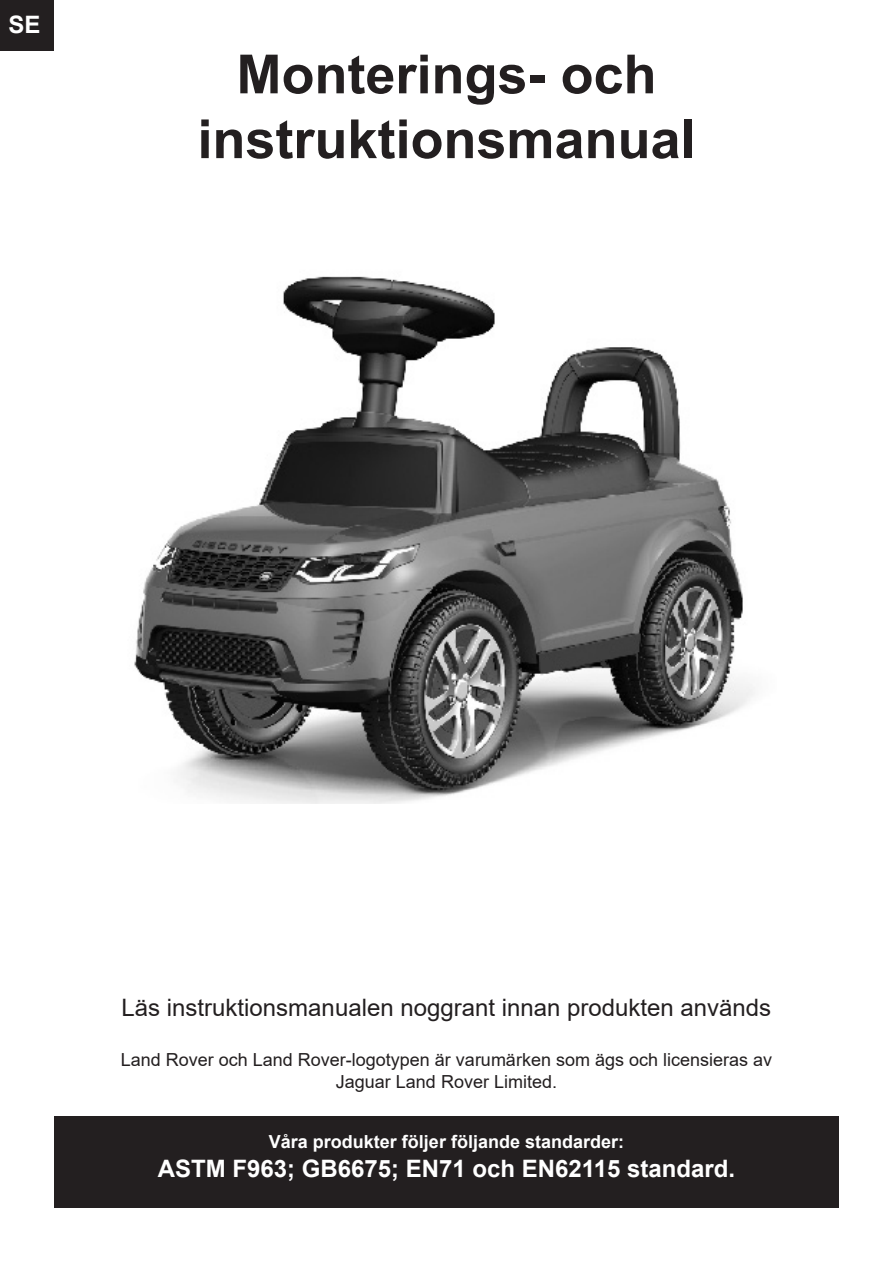
<style>
.page{position:relative;width:893px;height:1263px;background:#fff}
.page>*{position:absolute;margin:0;border:0;box-sizing:border-box;transform-origin:0 0}
.t1{font:700 54px "Arial";color:#231f20}
.t2{font:24px "Arial";color:#231f20}
.t3{font:700 24px "Arial";color:#fff}
.t4{font:18px "Arial";color:#231f20}
.t5{font:700 18px "Arial";color:#fff}
</style>
<div class="page">
<div style="left:0;top:0;width:53px;height:51px;background:#231f20"></div>
<img style="left:134px;top:276px;width:621px;height:527px">
<div style="left:54px;top:1116px;width:784px;height:91px;background:#231f20"></div>
<div style="left:85px;top:221px;width:67px;height:122px;background:#fff"></div>
<p class="t3" style="left:9px;top:8px;width:34px">SE</p>
<p class="t1" style="left:236px;top:36px;width:422px">Monterings- och</p>
<p class="t1" style="left:197px;top:101px;width:500px">instruktionsmanual</p>
<p class="t2" style="left:122px;top:991px;width:651px">Läs instruktionsmanualen noggrant innan produkten används</p>
<p class="t4" style="left:121px;top:1047px;width:653px">Land Rover och Land Rover-logotypen är varumärken som ägs och licensieras av</p>
<p class="t4" style="left:336px;top:1069px;width:223px">Jaguar Land Rover Limited.</p>
<p class="t5" style="left:269px;top:1129px;width:357px">Våra produkter följer följande standarder:</p>
<p class="t3" style="left:158px;top:1152px;width:579px">ASTM F963; GB6675; EN71 och EN62115 standard.</p>
</div>
